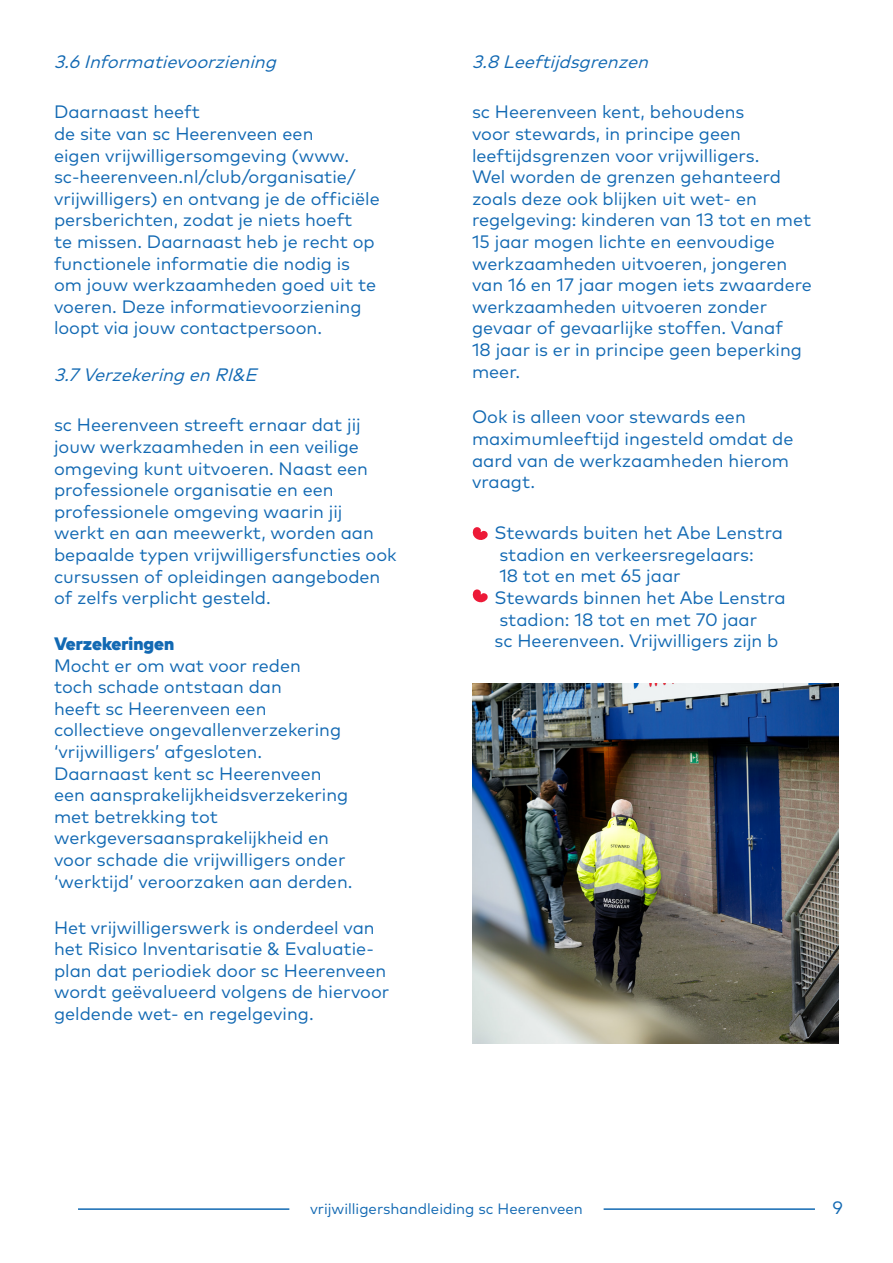
<style>
.page{position:relative;width:893px;height:1263px;background:#fff}
.page>*{position:absolute;margin:0;border:0;box-sizing:border-box;transform-origin:0 0}
.t1{font:18px/21.6px "Mark OT";color:#1269b3}
.t2{font:italic 18px "Mark OT";color:#1269b3}
.t3{font:900 18px "Mark OT";color:#1269b3}
.t4{font:15px "Mark OT";color:#1269b3}
</style>
<div class="page">
<svg style="left:472px;top:527px;width:16px;height:13px"></svg>
<svg style="left:472px;top:589px;width:16px;height:14px"></svg>
<hr style="left:604px;top:1208px;width:211px;height:2px;background:#1269b3">
<hr style="left:78px;top:1208px;width:211px;height:2px;background:#1269b3">
<img style="left:472px;top:684px;width:367px;height:360px">
<p class="t2" style="left:54px;top:51px;width:229px">3.6Informatievoorziening</p>
<p class="t1" style="left:54px;top:101px;width:147px">Daarnaast heeft</p>
<p class="t1" style="left:54px;top:123px;width:261px">de site van sc Heerenveen een</p>
<p class="t1" style="left:54px;top:144px;width:297px">eigen vrijwilligersomgeving (www.</p>
<p class="t1" style="left:54px;top:166px;width:303px">sc-heerenveen.nl/club/organisatie/</p>
<p class="t1" style="left:54px;top:187px;width:327px">vrijwilligers) en ontvang je de officiële</p>
<p class="t1" style="left:54px;top:209px;width:300px">persberichten, zodat je niets hoeft</p>
<p class="t1" style="left:54px;top:231px;width:322px">te missen. Daarnaast heb je recht op</p>
<p class="t1" style="left:54px;top:252px;width:298px">functionele informatie die nodig is</p>
<p class="t1" style="left:54px;top:274px;width:324px">om jouw werkzaamheden goed uit te</p>
<p class="t1" style="left:54px;top:295px;width:309px">voeren. Deze informatievoorziening</p>
<p class="t1" style="left:54px;top:317px;width:270px">loopt via jouw contactpersoon.</p>
<p class="t2" style="left:54px;top:363px;width:210px">3.7Verzekering enRI&amp;E</p>
<p class="t1" style="left:54px;top:414px;width:308px">sc Heerenveen streeft ernaar dat jij</p>
<p class="t1" style="left:54px;top:436px;width:306px">jouw werkzaamheden in een veilige</p>
<p class="t1" style="left:54px;top:457px;width:316px">omgeving kunt uitvoeren. Naast een</p>
<p class="t1" style="left:54px;top:479px;width:281px">professionele organisatie en een</p>
<p class="t1" style="left:54px;top:500px;width:290px">professionele omgeving waarin jij</p>
<p class="t1" style="left:54px;top:522px;width:321px">werkt en aan meewerkt, worden aan</p>
<p class="t1" style="left:54px;top:544px;width:344px">bepaalde typen vrijwilligersfuncties ook</p>
<p class="t1" style="left:54px;top:565px;width:328px">cursussen of opleidingen aangeboden</p>
<p class="t1" style="left:54px;top:587px;width:218px">of zelfs verplicht gesteld.</p>
<p class="t3" style="left:54px;top:632px;width:122px">Verzekeringen</p>
<p class="t1" style="left:54px;top:654px;width:248px">Mocht er om wat voor reden</p>
<p class="t1" style="left:54px;top:676px;width:229px">toch schade ontstaan dan</p>
<p class="t1" style="left:54px;top:697px;width:214px">heeft sc Heerenveen een</p>
<p class="t1" style="left:54px;top:719px;width:289px">collectieve ongevallenverzekering</p>
<p class="t1" style="left:54px;top:741px;width:210px">‘vrijwilligers’ afgesloten.</p>
<p class="t1" style="left:54px;top:762px;width:269px">Daarnaast kent sc Heerenveen</p>
<p class="t1" style="left:54px;top:784px;width:296px">een aansprakelijkheidsverzekering</p>
<p class="t1" style="left:54px;top:805px;width:165px">met betrekking tot</p>
<p class="t1" style="left:54px;top:827px;width:276px">werkgeversaansprakelijkheid en</p>
<p class="t1" style="left:54px;top:849px;width:293px">voor schade die vrijwilligers onder</p>
<p class="t1" style="left:54px;top:870px;width:300px">‘werktijd’ veroorzaken aan derden.</p>
<p class="t1" style="left:54px;top:916px;width:322px">Het vrijwilligerswerk is onderdeel van</p>
<p class="t1" style="left:54px;top:938px;width:334px">het Risico Inventarisatie &amp; Evaluatie&shy;plan dat periodiek door sc Heerenveen</p>
<p class="t1" style="left:54px;top:981px;width:337px">wordt geëvalueerd volgens de hiervoor</p>
<p class="t1" style="left:54px;top:1002px;width:261px">geldende wet- en regelgeving.</p>
<p class="t2" style="left:472px;top:51px;width:183px">3.8 Leeftijdsgrenzen</p>
<p class="t1" style="left:472px;top:101px;width:274px">sc Heerenveen kent, behoudens</p>
<p class="t1" style="left:472px;top:123px;width:270px">voor stewards, in principe geen</p>
<p class="t1" style="left:472px;top:144px;width:289px">leeftijdsgrenzen voor vrijwilligers.</p>
<p class="t1" style="left:472px;top:166px;width:311px">Wel worden de grenzen gehanteerd</p>
<p class="t1" style="left:472px;top:187px;width:286px">zoals deze ook blijken uit wet- en</p>
<p class="t1" style="left:472px;top:209px;width:341px">regelgeving: kinderen van 13 tot en met</p>
<p class="t1" style="left:472px;top:231px;width:304px">15 jaar mogen lichte en eenvoudige</p>
<p class="t1" style="left:472px;top:252px;width:317px">werkzaamheden uitvoeren, jongeren</p>
<p class="t1" style="left:472px;top:274px;width:341px">van 16 en 17 jaar mogen iets zwaardere</p>
<p class="t1" style="left:472px;top:295px;width:297px">werkzaamheden uitvoeren zonder</p>
<p class="t1" style="left:472px;top:317px;width:313px">gevaar of gevaarlijke stoffen. Vanaf</p>
<p class="t1" style="left:472px;top:339px;width:331px">18 jaar is er in principe geen beperking</p>
<p class="t1" style="left:472px;top:360px;width:50px">meer.</p>
<p class="t1" style="left:472px;top:406px;width:275px">Ook is alleen voor stewards een</p>
<p class="t1" style="left:472px;top:428px;width:323px">maximumleeftijd ingesteld omdat de</p>
<p class="t1" style="left:472px;top:449px;width:319px">aard van de werkzaamheden hierom</p>
<p class="t1" style="left:472px;top:471px;width:65px">vraagt.</p>
<p class="t1" style="left:495px;top:522px;width:290px">Stewards buiten het Abe Lenstra</p>
<p class="t1" style="left:499px;top:543px;width:256px">stadion en verkeersregelaars:</p>
<p class="t1" style="left:499px;top:565px;width:183px">18 tot en met 65 jaar</p>
<p class="t1" style="left:495px;top:587px;width:293px">Stewards binnen het Abe Lenstra</p>
<p class="t1" style="left:499px;top:608px;width:259px">stadion: 18 tot en met 70 jaar</p>
<p class="t1" style="left:495px;top:630px;width:285px">sc Heerenveen. Vrijwilligers zijn b</p>
<p class="t4" style="left:310px;top:1200px;width:274px">vrijwilligershandleiding sc Heerenveen</p>
<p class="t1" style="left:833px;top:1197px;width:12px">9</p>
</div>
